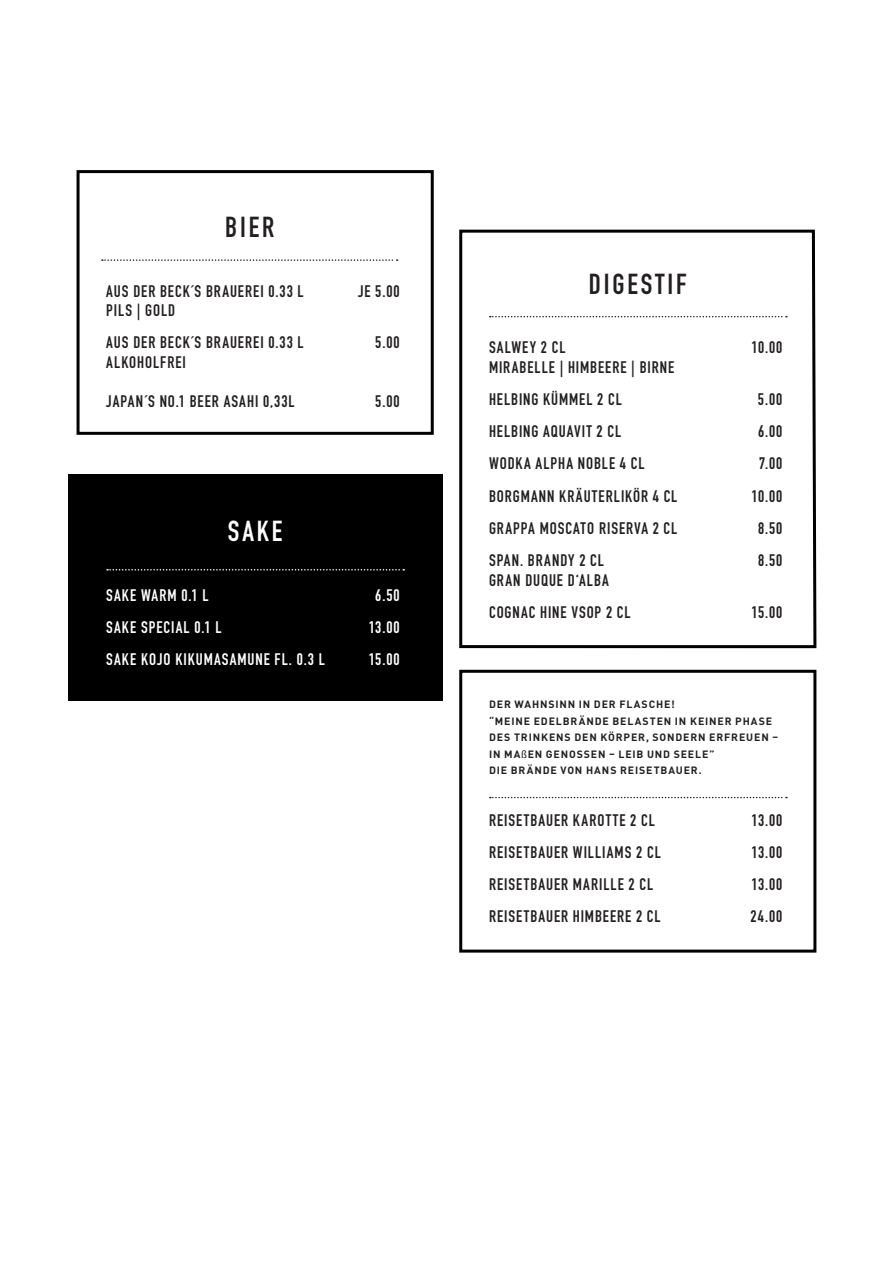
<style>
.page{position:relative;width:893px;height:1263px;background:#fff}
.page>*{position:absolute;margin:0;border:0;box-sizing:border-box;transform-origin:0 0}
.t1{font:700 28.5px "DIN Condensed";letter-spacing:.1em;color:#231f20}
.t2{font:700 28.5px "DIN Condensed";color:#fff}
.t3{font:700 16.5px "DIN Condensed";letter-spacing:.06em;color:#231f20}
.t4{font:700 16.5px "DIN Condensed";letter-spacing:.065em;color:#fff}
.t5{font:700 10.5px/16.5px "DIN Pro";letter-spacing:.08em;color:#231f20}
.s1{font-family:"Myriad Pro";font-weight:400;font-size:10.8px}
</style>
<div class="page">
<svg style="left:459px;top:229px;width:358px;height:420px"></svg>
<svg style="left:490px;top:316px;width:297px;height:1px"></svg>
<div style="left:77px;top:170px;width:357px;height:265px;background:#fff;border:3px solid #000"></div>
<div style="left:459px;top:670px;width:357px;height:282px;background:#fff;border:3px solid #000"></div>
<svg style="left:102px;top:259px;width:296px;height:2px"></svg>
<svg style="left:490px;top:797px;width:297px;height:1px"></svg>
<div style="left:68px;top:474px;width:374px;height:227px;background:#000"></div>
<svg style="left:107px;top:569px;width:297px;height:1px"></svg>
<p class="t1" style="left:225px;top:208px;width:51px">BIER</p>
<p class="t3" style="left:106px;top:280px;width:199px">AUS DER BECK´S BRAUEREI 0.33 L</p>
<p class="t3" style="left:358px;top:280px;width:43px">JE 5.00</p>
<p class="t3" style="left:106px;top:299px;width:70px">PILS | GOLD</p>
<p class="t3" style="left:106px;top:332px;width:199px">AUS DER BECK´S BRAUEREI 0.33 L</p>
<p class="t3" style="left:375px;top:332px;width:26px">5.00</p>
<p class="t3" style="left:106px;top:351px;width:81px">ALKOHOLFREI</p>
<p class="t3" style="left:106px;top:390px;width:190px">JAPAN´S NO.1 BEER ASAHI 0,33L</p>
<p class="t3" style="left:375px;top:390px;width:26px">5.00</p>
<p class="t2" style="left:228px;top:512px;width:56px">SAKE</p>
<p class="t4" style="left:106px;top:584px;width:104px">SAKE WARM 0.1 L</p>
<p class="t4" style="left:375px;top:584px;width:26px">6.50</p>
<p class="t4" style="left:106px;top:616px;width:117px">SAKE SPECIAL 0.1 L</p>
<p class="t4" style="left:369px;top:616px;width:32px">13.00</p>
<p class="t4" style="left:106px;top:648px;width:220px">SAKE KOJO KIKUMASAMUNE FL. 0.3 L</p>
<p class="t4" style="left:369px;top:648px;width:32px">15.00</p>
<p class="t1" style="left:589px;top:265px;width:99px">DIGESTIF</p>
<p class="t3" style="left:489px;top:336px;width:78px">SALWEY 2 CL</p>
<p class="t3" style="left:751px;top:336px;width:32px">10.00</p>
<p class="t3" style="left:489px;top:356px;width:187px">MIRABELLE | HIMBEERE | BIRNE</p>
<p class="t3" style="left:489px;top:388px;width:134px">HELBING KÜMMEL 2 CL</p>
<p class="t3" style="left:758px;top:388px;width:26px">5.00</p>
<p class="t3" style="left:489px;top:420px;width:134px">HELBING AQUAVIT 2 CL</p>
<p class="t3" style="left:758px;top:420px;width:26px">6.00</p>
<p class="t3" style="left:489px;top:453px;width:157px">WODKA ALPHA NOBLE 4 CL</p>
<p class="t3" style="left:759px;top:453px;width:25px">7.00</p>
<p class="t3" style="left:489px;top:485px;width:190px">BORGMANN KRÄUTERLIKÖR 4 CL</p>
<p class="t3" style="left:751px;top:485px;width:32px">10.00</p>
<p class="t3" style="left:489px;top:517px;width:190px">GRAPPA MOSCATO RISERVA 2 CL</p>
<p class="t3" style="left:758px;top:517px;width:26px">8.50</p>
<p class="t3" style="left:489px;top:549px;width:116px">SPAN. BRANDY 2 CL</p>
<p class="t3" style="left:758px;top:549px;width:26px">8.50</p>
<p class="t3" style="left:489px;top:569px;width:121px">GRAN DUQUE D‘ALBA</p>
<p class="t3" style="left:489px;top:601px;width:143px">COGNAC HINE VSOP 2 CL</p>
<p class="t3" style="left:751px;top:601px;width:32px">15.00</p>
<p class="t5" style="left:489px;top:696px;width:290px">DER WAHNSINN IN DER FLASCHE!<br>“MEINE EDELBRÄNDE BELASTEN IN KEINER PHASE DES TRINKENS DEN KÖRPER, SONDERN ERFREUEN – IN MA<span class="s1">ß</span>EN GENOSSEN – LEIB UND SEELE”<br>DIE BRÄNDE VON HANS REISETBAUER.</p>
<p class="t3" style="left:489px;top:809px;width:167px">REISETBAUER KAROTTE 2 CL</p>
<p class="t3" style="left:751px;top:809px;width:32px">13.00</p>
<p class="t3" style="left:489px;top:841px;width:173px">REISETBAUER WILLIAMS 2 CL</p>
<p class="t3" style="left:751px;top:841px;width:32px">13.00</p>
<p class="t3" style="left:489px;top:873px;width:166px">REISETBAUER MARILLE 2 CL</p>
<p class="t3" style="left:751px;top:873px;width:32px">13.00</p>
<p class="t3" style="left:489px;top:905px;width:173px">REISETBAUER HIMBEERE 2 CL</p>
<p class="t3" style="left:750px;top:905px;width:34px">24.00</p>
</div>
